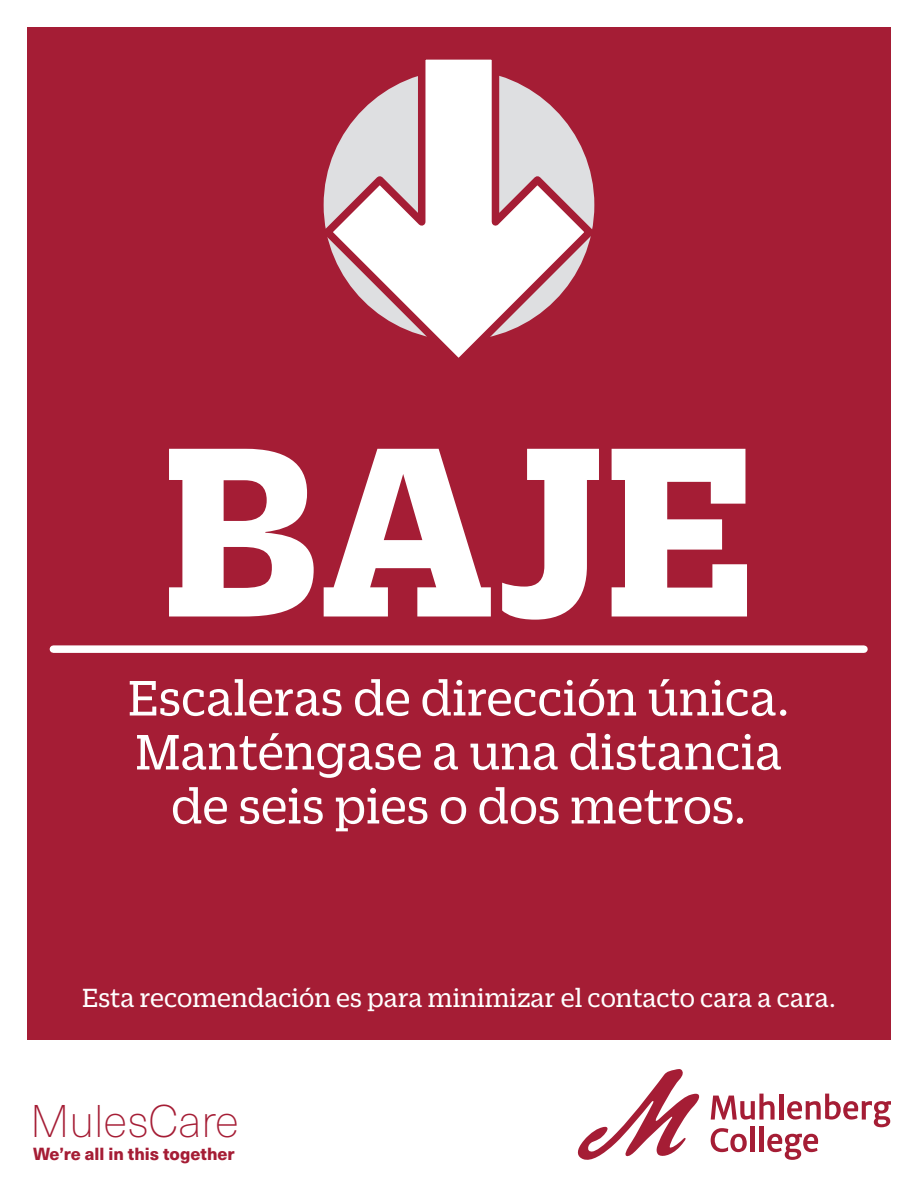
<style>
.page{position:relative;width:918px;height:1188px;background:#fff}
.page>*{position:absolute;margin:0;border:0;box-sizing:border-box;transform-origin:0 0}
.t1{font:700 262.5px "Duplicate Slab";color:#fff}
.t2{font:54px/54px "Duplicate Slab";color:#fff;text-align:center}
.t3{font:100 45px "Neue Haas Unica Pro";color:#a51d35}
.t4{font:28.5px "Duplicate Slab";color:#fff}
.t5{font:800 17.25px "Neue Haas Unica Pro";color:#a51d35}
</style>
<div class="page">
<div style="left:27px;top:27px;width:864px;height:1013px;background:#a51d35"></div>
<svg style="left:578px;top:1069px;width:122px;height:91px"></svg>
<svg style="left:711px;top:1094px;width:64px;height:26px"></svg>
<hr style="left:779px;top:1094px;width:4px;height:26px;background:#a51d35">
<div style="left:759px;top:1126px;width:5px;height:26px;background:#a51d35"></div>
<div style="left:750px;top:1126px;width:5px;height:26px;background:#a51d35"></div>
<svg style="left:787px;top:1094px;width:104px;height:33px"></svg>
<svg style="left:767px;top:1134px;width:51px;height:26px"></svg>
<svg style="left:711px;top:1128px;width:36px;height:24px"></svg>
<div style="left:53px;top:645px;width:811px;height:8px;background:#fff"></div>
<svg style="left:323px;top:59px;width:272px;height:299px"></svg>
<h1 class="t1" style="left:164px;top:352px;width:591px">BAJE</h1>
<p class="t2" style="left:128px;top:667px;width:663px">Escaleras de dirección única.<br>Manténgase a una distancia de seis pies o dos metros.</p>
<p class="t4" style="left:82px;top:980px;width:755px">Esta recomendación es para minimizar el contacto cara a cara.</p>
<p class="t3" style="left:30px;top:1095px;width:210px">MulesCare</p>
<p class="t5" style="left:33px;top:1143px;width:203px">We’re all in this together</p>
</div>
